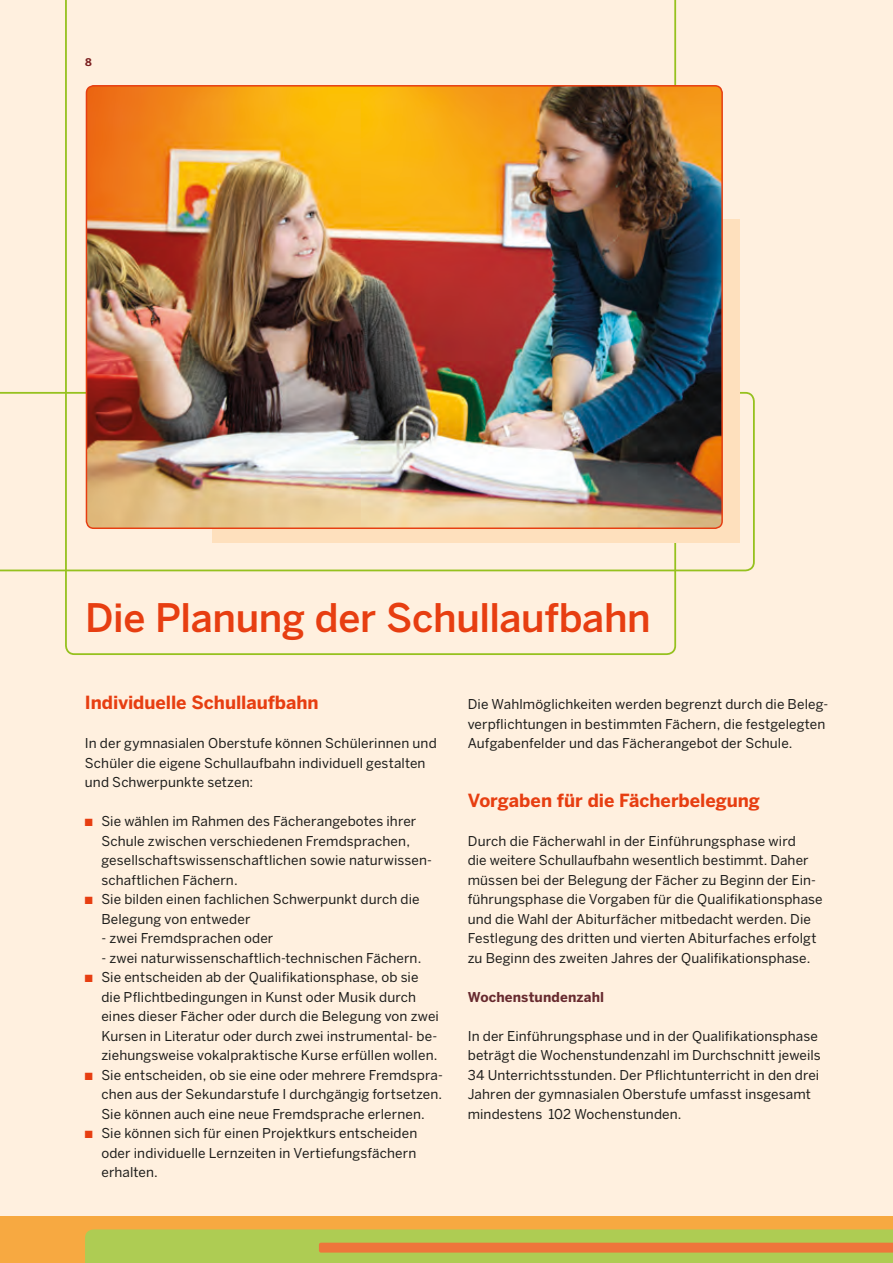
<style>
.page{position:relative;width:893px;height:1263px;background:#fff0df}
.page>*{position:absolute;margin:0;border:0;box-sizing:border-box;transform-origin:0 0}
.t1{font:500 39px "Benton Sans";letter-spacing:-.01em;color:#e73e11}
.t2{font:700 18px "Benton Sans";color:#e73e11}
.t3{font:13.5px/19.5px "Benton Sans";letter-spacing:.01em;color:#1d1d1b}
.t4{font:700 13.5px "Benton Sans";letter-spacing:.01em;color:#672a2f}
.t5{font:700 10.5px "Benton Sans";color:#7b1f20}
.s1{color:#e73e11}
</style>
<div class="page">
<div style="left:0;top:1216px;width:893px;height:47px;background:#f7a941"></div>
<svg style="left:85px;top:1229px;width:808px;height:34px;background:#bcb94d"></svg>
<svg style="left:65px;top:0;width:611px;height:655px"></svg>
<svg style="left:0;top:392px;width:755px;height:179px"></svg>
<div style="left:213px;top:219px;width:527px;height:323px;background:#fee0bd"></div>
<img style="left:86px;top:86px;width:636px;height:442px">
<div style="left:86px;top:85px;width:637px;height:444px;border:2px solid #e73e11;border-radius:7px"></div>
<p class="t5" style="left:85px;top:55px;width:8px">8</p>
<h1 class="t1" style="left:85px;top:595px;width:567px">Die Planung der Schullaufbahn</h1>
<h2 class="t2" style="left:85px;top:692px;width:235px">Individuelle Schullaufbahn</h2>
<p class="t3" style="left:85px;top:733px;width:353px">In der gymnasialen Oberstufe können Schülerinnen und<br>Schüler die eigene Schullaufbahn individuell gestalten und Schwerpunkte setzen:</p>
<p class="t3" style="left:101px;top:811px;width:332px;text-indent:-16px"><span class="s1">■</span> Sie wählen im Rahmen des Fächerangebotes ihrer Schule zwischen verschiedenen Fremdsprachen, gesellschaftswissenschaftlichen sowie naturwissen&shy;schaftlichen Fächern.</p>
<p class="t3" style="left:101px;top:889px;width:320px;text-indent:-16px"><span class="s1">■</span> Sie bilden einen fachlichen Schwerpunkt durch die<br>Belegung von entweder</p>
<p class="t3" style="left:101px;top:928px;width:173px">- zwei Fremdsprachen oder</p>
<p class="t3" style="left:101px;top:948px;width:321px">- zwei naturwissenschaftlich-technischen Fächern.</p>
<p class="t3" style="left:101px;top:967px;width:339px;text-indent:-16px"><span class="s1">■</span> Sie entscheiden ab der Qualifikationsphase, ob sie die Pflichtbedingungen in Kunst oder Musik durch eines dieser Fächer oder durch die Belegung von zwei Kursen in Literatur oder durch zwei instrumental- be&shy;ziehungsweise vokalpraktische Kurse erfüllen wollen.</p>
<p class="t3" style="left:101px;top:1065px;width:343px;text-align:justify;text-indent:-16px"><span class="s1">■</span> Sie entscheiden, ob sie eine oder mehrere Fremdspra&shy;chen aus der Sekundarstufe I durchgängig fortsetzen.<br>Sie können auch eine neue Fremdsprache erlernen.</p>
<p class="t3" style="left:101px;top:1123px;width:317px;text-align:justify;text-indent:-16px"><span class="s1">■</span> Sie können sich für einen Projektkurs entscheiden oder individuelle Lernzeiten in Vertiefungsfächern erhalten.</p>
<p class="t3" style="left:468px;top:694px;width:362px">Die Wahlmöglichkeiten werden begrenzt durch die Beleg&shy;verpflichtungen in bestimmten Fächern, die festgelegten<br>Aufgabenfelder und das Fächerangebot der Schule.</p>
<h2 class="t2" style="left:468px;top:789px;width:294px">Vorgaben für die Fächerbelegung</h2>
<p class="t3" style="left:468px;top:831px;width:356px">Durch die Fächerwahl in der Einführungsphase wird<br>die weitere Schullaufbahn wesentlich bestimmt. Daher müssen bei der Belegung der Fächer zu Beginn der Ein&shy;führungsphase die Vorgaben für die Qualifikationsphase und die Wahl der Abiturfächer mitbedacht werden. Die Festlegung des dritten und vierten Abiturfaches erfolgt zu Beginn des zweiten Jahres der Qualifikationsphase.</p>
<p class="t4" style="left:468px;top:989px;width:138px">Wochenstundenzahl</p>
<p class="t3" style="left:468px;top:1026px;width:354px">In der Einführungsphase und in der Qualifikationsphase beträgt die Wochenstundenzahl im Durchschnitt jeweils 34 Unterrichtsstunden. Der Pflichtunterricht in den drei Jahren der gymnasialen Oberstufe umfasst insgesamt mindestens 102 Wochenstunden.</p>
</div>
